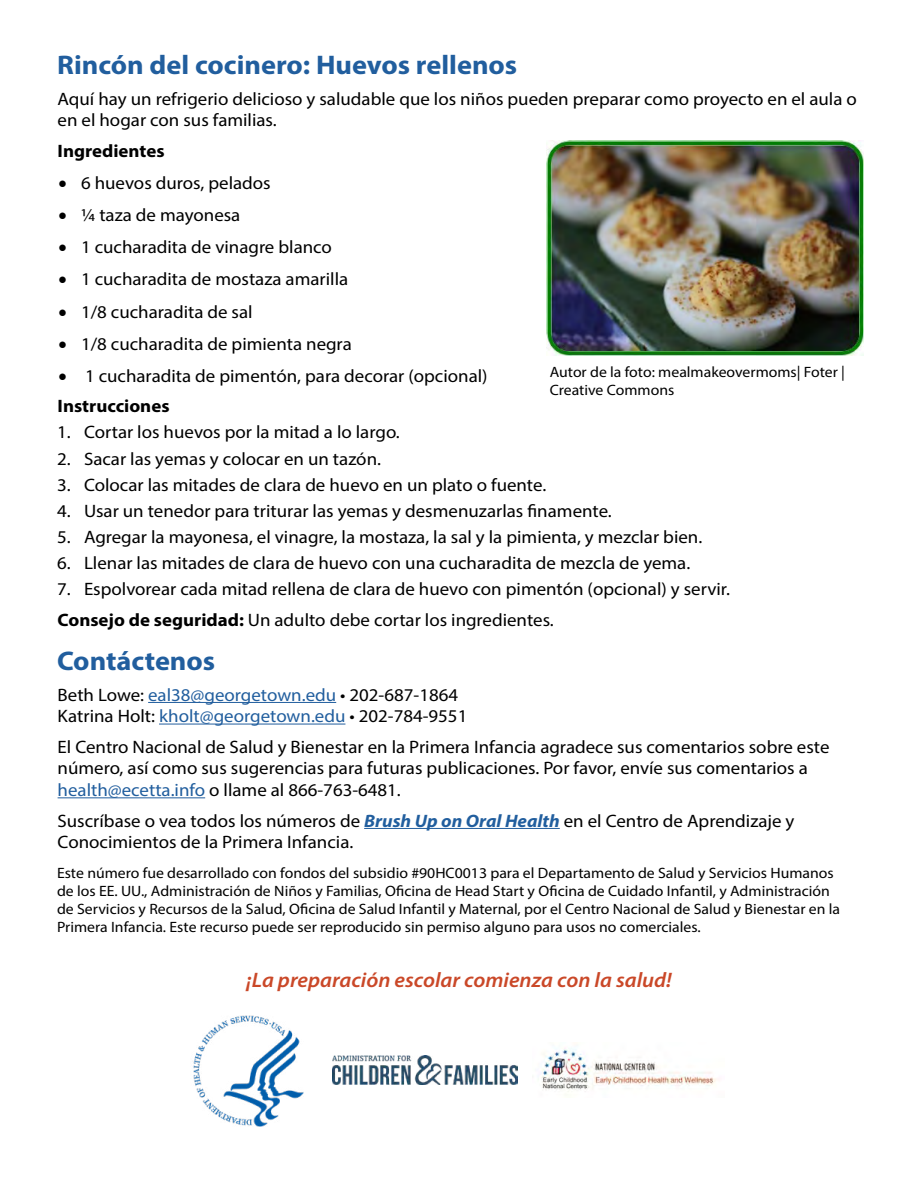
<style>
.page{position:relative;width:918px;height:1188px;background:#fff}
.page>*{position:absolute;margin:0;border:0;box-sizing:border-box;transform-origin:0 0}
.H1_-_Title_Next_Colu{font:700 27px "Myriad Pro";color:#215e9e;scale:1.05 1}
.H1_-_Title_Xtra_Room{font:700 27px "Myriad Pro";color:#215e9e;scale:1.05 1}
.P_-_Tagline{font:italic 600 21px "Myriad Pro";color:#ca4828;scale:1.05 1}
.P_-_Basic_Text_Xtra{font:18px/21.6px "Myriad Pro";color:#000;scale:1.05 1}
.P_-_Basic_Text_Xtra-2{font:700 18px "Myriad Pro";color:#000;scale:1.05 1}
.P-_Basic_Text_10_12{font:15px/18px "Myriad Pro";color:#000;scale:1.05 1}
.P_-_Basic_Text_Xtra-3{font:15px/18px "Myriad Pro";color:#000;scale:1.05 1}
.s1{font-weight:700}
.s2{color:#215e9e}
.s3{font-weight:700;font-style:italic;color:#215e9e}
</style>
<div class="page">
<hr style="left:148px;top:702px;width:188px;height:1px;background:#215e9e">
<hr style="left:159px;top:724px;width:186px;height:1px;background:#215e9e">
<hr style="left:58px;top:797px;width:147px;height:1px;background:#215e9e">
<hr style="left:364px;top:828px;width:196px;height:1px;background:#215e9e">
<img style="left:546px;top:140px;width:318px;height:216px">
<img style="left:193px;top:1015px;width:111px;height:111px">
<img style="left:332px;top:1056px;width:186px;height:29px">
<img style="left:541px;top:1048px;width:176px;height:44px">
<h1 class="H1_-_Title_Next_Colu" style="left:57px;top:48px;width:440px">Rincón del cocinero: Huevos rellenos</h1>
<p class="P_-_Basic_Text_Xtra" style="left:58px;top:88px;width:763px">Aquí hay un refrigerio delicioso y saludable que los niños pueden preparar como proyecto en el aula o en el hogar con sus familias.</p>
<p class="P_-_Basic_Text_Xtra-2" style="left:58px;top:139px;width:103px">Ingredientes</p>
<p class="P_-_Basic_Text_Xtra" style="left:58px;top:172px;width:204px">• 6 huevos duros, pelados</p>
<p class="P_-_Basic_Text_Xtra" style="left:58px;top:204px;width:175px">• ¼ taza de mayonesa</p>
<p class="P_-_Basic_Text_Xtra" style="left:58px;top:236px;width:262px">• 1 cucharadita de vinagre blanco</p>
<p class="P_-_Basic_Text_Xtra" style="left:58px;top:268px;width:278px">• 1 cucharadita de mostaza amarilla</p>
<p class="P_-_Basic_Text_Xtra" style="left:58px;top:300px;width:186px">• 1/8 cucharadita de sal</p>
<p class="P_-_Basic_Text_Xtra" style="left:58px;top:333px;width:281px">• 1/8 cucharadita de pimienta negra</p>
<p class="P_-_Basic_Text_Xtra" style="left:58px;top:365px;width:410px">• 1 cucharadita de pimentón, para decorar (opcional)</p>
<p class="P_-_Basic_Text_Xtra-2" style="left:58px;top:395px;width:108px">Instrucciones</p>
<p class="P_-_Basic_Text_Xtra" style="left:57px;top:421px;width:328px">1. Cortar los huevos por la mitad a lo largo.</p>
<p class="P_-_Basic_Text_Xtra" style="left:57px;top:447px;width:310px">2. Sacar las yemas y colocar en un tazón.</p>
<p class="P_-_Basic_Text_Xtra" style="left:57px;top:474px;width:467px">3. Colocar las mitades de clara de huevo en un plato o fuente.</p>
<p class="P_-_Basic_Text_Xtra" style="left:57px;top:500px;width:530px">4. Usar un tenedor para triturar las yemas y desmenuzarlas finamente.</p>
<p class="P_-_Basic_Text_Xtra" style="left:57px;top:526px;width:616px">5. Agregar la mayonesa, el vinagre, la mostaza, la sal y la pimienta, y mezclar bien.</p>
<p class="P_-_Basic_Text_Xtra" style="left:57px;top:552px;width:605px">6. Llenar las mitades de clara de huevo con una cucharadita de mezcla de yema.</p>
<p class="P_-_Basic_Text_Xtra" style="left:57px;top:578px;width:642px">7. Espolvorear cada mitad rellena de clara de huevo con pimentón (opcional) y servir.</p>
<p class="P_-_Basic_Text_Xtra" style="left:58px;top:609px;width:474px"><span class="s1">Consejo de seguridad:</span> Un adulto debe cortar los ingredientes.</p>
<h1 class="H1_-_Title_Xtra_Room" style="left:57px;top:643px;width:152px">Contáctenos</h1>
<p class="P_-_Basic_Text_Xtra" style="left:58px;top:684px;width:392px">Beth Lowe: <span class="s2">eal38@georgetown.edu</span> • 202-687-1864<br>Katrina Holt: <span class="s2">kholt@georgetown.edu</span> • 202-784-9551</p>
<p class="P_-_Basic_Text_Xtra" style="left:58px;top:736px;width:737px">El Centro Nacional de Salud y Bienestar en la Primera Infancia agradece sus comentarios sobre este número, así como sus sugerencias para futuras publicaciones. Por favor, envíe sus comentarios a <span class="s2">health@ecetta.info</span> o llame al 866-763-6481.</p>
<p class="P_-_Basic_Text_Xtra" style="left:58px;top:810px;width:703px">Suscríbase o vea todos los números de <span class="s3">Brush Up on Oral Health</span> en el Centro de Aprendizaje y<br>Conocimientos de la Primera Infancia.</p>
<p class="P-_Basic_Text_10_12" style="left:57px;top:864px;width:747px">Este número fue desarrollado con fondos del subsidio #90HC0013 para el Departamento de Salud y Servicios Humanos de los EE. UU., Administración de Niños y Familias, Oficina de Head Start y Oficina de Cuidado Infantil, y Administración de Servicios y Recursos de la Salud, Oficina de Salud Infantil y Maternal, por el Centro Nacional de Salud y Bienestar en la Primera Infancia. Este recurso puede ser reproducido sin permiso alguno para usos no comerciales.</p>
<p class="P_-_Basic_Text_Xtra-3" style="left:550px;top:363px;width:283px">Autor de la foto: mealmakeovermoms| Foter |<br>Creative Commons</p>
<p class="P_-_Tagline" style="left:246px;top:967px;width:407px">¡La preparación escolar comienza con la salud!</p>
</div>
